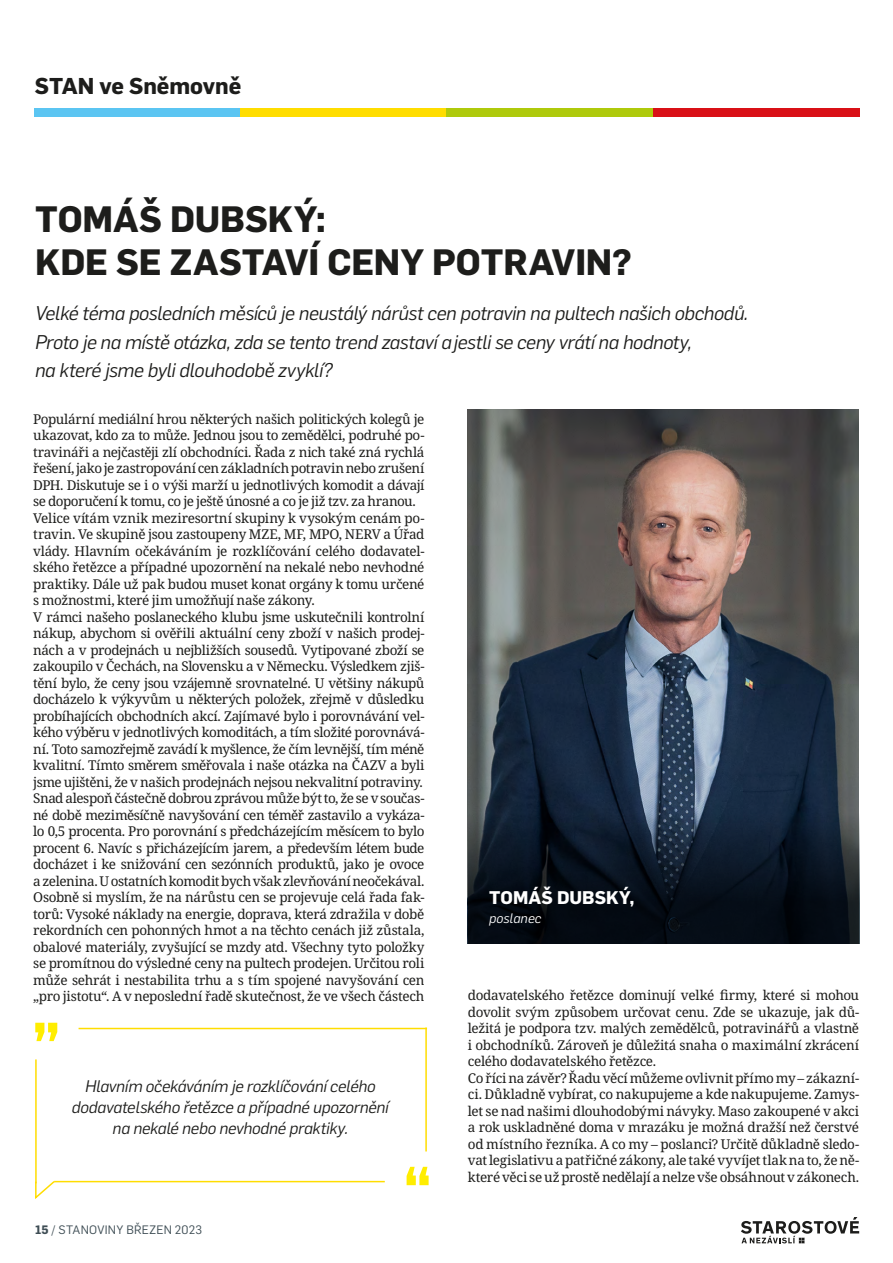
<style>
.page{position:relative;width:893px;height:1263px;background:#fff}
.page>*{position:absolute;margin:0;border:0;box-sizing:border-box;transform-origin:0 0}
.t1{font:700 36px/43.2px "Flama";letter-spacing:-.005em;color:#1d1d1b}
.t2{font:700 22.5px "Flama";color:#1d1d1b}
.t3{font:italic 19.5px/28.5px "Flama";letter-spacing:-.02em;color:#1d1d1b}
.t4{font:700 18px "Flama";color:#fff}
.t5{font:italic 16.5px/21px "Flama";letter-spacing:-.015em;color:#1d1d1b;text-align:center}
.t6{font:13.5px/16.5px "Noto Serif";letter-spacing:-.03em;color:#1d1d1b}
.t7{font:italic 13.5px "Flama";letter-spacing:.005em;color:#fff}
.t8{font:12px "Flama";letter-spacing:.02em;color:#3f4e55}
.s1{font-weight:700}
</style>
<div class="page">
<div style="left:34px;top:108px;width:206px;height:9px;background:#5bc5f2"></div>
<div style="left:240px;top:108px;width:207px;height:9px;background:#fd0"></div>
<div style="left:447px;top:108px;width:206px;height:9px;background:#afca0b"></div>
<div style="left:653px;top:108px;width:207px;height:9px;background:#d91016"></div>
<svg style="left:741px;top:1217px;width:118px;height:26px"></svg>
<img style="left:468px;top:409px;width:391px;height:378px">
<svg style="left:468px;top:787px;width:392px;height:157px;background:#111c29"></svg>
<svg style="left:35px;top:1180px;width:21px;height:19px"></svg>
<hr style="left:54px;top:1181px;width:331px;height:1px;background:#fd0">
<hr style="left:79px;top:1028px;width:348px;height:1px;background:#fd0">
<svg style="left:35px;top:1023px;width:22px;height:18px"></svg>
<svg style="left:407px;top:1167px;width:22px;height:18px"></svg>
<hr style="left:425px;top:1027px;width:2px;height:124px;background:#fd0">
<hr style="left:35px;top:1059px;width:2px;height:124px;background:#fd0">
<h2 class="t2" style="left:35px;top:69px;width:208px">STAN ve Sněmovně</h2>
<h1 class="t1" style="left:35px;top:195px;width:598px">TOMÁŠ DUBSKÝ:<br>KDE SE ZASTAVÍ CENY POTRAVIN?</h1>
<h3 class="t3" style="left:35px;top:298px;width:715px">Velké téma posledních měsíců je neustálý nárůst cen potravin na pultech našich obchodů.<br>Proto je na místě otázka, zda se tento trend zastaví a jestli se ceny vrátí na hodnoty,<br>na které jsme byli dlouhodobě zvyklí?</h3>
<p class="t6" style="left:33px;top:411px;width:393px">Populární mediální hrou některých našich politických kolegů je ukazovat, kdo za to může. Jednou jsou to zemědělci, podruhé po&shy;travináři a nejčastěji zlí obchodníci. Řada z nich také zná rychlá řešení, jako je zastropování cen základních potravin nebo zrušení DPH. Diskutuje se i o výši marží u jednotlivých komodit a dávají se doporučení k tomu, co je ještě únosné a co je již tzv. za hranou.<br>Velice vítám vznik meziresortní skupiny k vysokým cenám po&shy;travin. Ve skupině jsou zastoupeny MZE, MF, MPO, NERV a Úřad vlády. Hlavním očekáváním je rozklíčování celého dodavatel&shy;ského řetězce a případné upozornění na nekalé nebo nevhodné praktiky. Dále už pak budou muset konat orgány k tomu určené s možnostmi, které jim umožňují naše zákony.<br>V rámci našeho poslaneckého klubu jsme uskutečnili kontrolní nákup, abychom si ověřili aktuální ceny zboží v našich prodej&shy;nách a v prodejnách u nejbližších sousedů. Vytipované zboží se zakoupilo v Čechách, na Slovensku a v Německu. Výsledkem zjiš&shy;tění bylo, že ceny jsou vzájemně srovnatelné. U většiny nákupů docházelo k výkyvům u některých položek, zřejmě v důsledku probíhajících obchodních akcí. Zajímavé bylo i porovnávání vel&shy;kého výběru v jednotlivých komoditách, a tím složité porovnává&shy;ní. Toto samozřejmě zavádí k myšlence, že čím levnější, tím méně kvalitní. Tímto směrem směřovala i naše otázka na ČAZV a byli jsme ujištěni, že v našich prodejnách nejsou nekvalitní potraviny.<br>Snad alespoň částečně dobrou zprávou může být to, že se v součas&shy;né době meziměsíčně navyšování cen téměř zastavilo a vykáza&shy;lo 0,5 procenta. Pro porovnání s předcházejícím měsícem to bylo procent 6. Navíc s přicházejícím jarem, a především létem bude docházet i ke snižování cen sezónních produktů, jako je ovoce a zelenina. U ostatních komodit bych však zlevňování neočekával.<br>Osobně si myslím, že na nárůstu cen se projevuje celá řada fak&shy;torů: Vysoké náklady na energie, doprava, která zdražila v době rekordních cen pohonných hmot a na těchto cenách již zůstala, obalové materiály, zvyšující se mzdy atd. Všechny tyto položky se promítnou do výsledné ceny na pultech prodejen. Určitou roli může sehrát i nestabilita trhu a s tím spojené navyšování cen „pro jistotu“. A v neposlední řadě skutečnost, že ve všech částech</p>
<p class="t5" style="left:72px;top:1075px;width:318px">Hlavním očekáváním je rozklíčování celého dodavatelského řetězce a případné upozornění na nekalé nebo nevhodné praktiky.</p>
<p class="t8" style="left:35px;top:1221px;width:168px"><span class="s1">15</span> / STANOVINY BŘEZEN 2023</p>
<h3 class="t4" style="left:489px;top:884px;width:147px">TOMÁŠ DUBSKÝ,</h3>
<p class="t7" style="left:489px;top:909px;width:54px">poslanec</p>
<p class="t6" style="left:468px;top:987px;width:393px">dodavatelského řetězce dominují velké firmy, které si mohou dovolit svým způsobem určovat cenu. Zde se ukazuje, jak dů&shy;ležitá je podpora tzv. malých zemědělců, potravinářů a vlastně i obchodníků. Zároveň je důležitá snaha o maximální zkrácení celého dodavatelského řetězce.<br>Co říci na závěr? Řadu věcí můžeme ovlivnit přímo my – zákazní&shy;ci. Důkladně vybírat, co nakupujeme a kde nakupujeme. Zamys&shy;let se nad našimi dlouhodobými návyky. Maso zakoupené v akci a rok uskladněné doma v mrazáku je možná dražší než čerstvé od místního řezníka. A co my – poslanci? Určitě důkladně sledo&shy;vat legislativu a patřičné zákony, ale také vyvíjet tlak na to, že ně&shy;které věci se už prostě nedělají a nelze vše obsáhnout v zákonech.</p>
</div>
